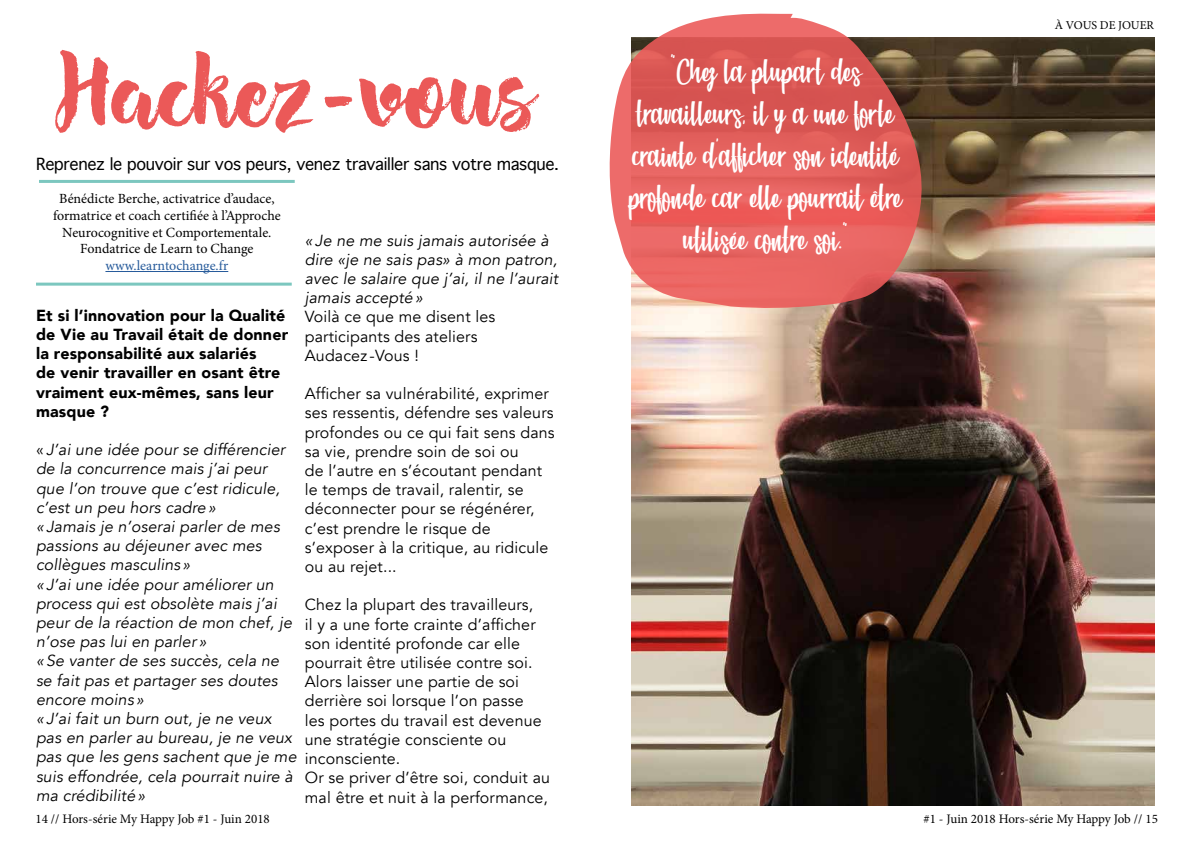
<style>
.page{position:relative;width:1191px;height:842px;background:#fff}
.page>*{position:absolute;margin:0;border:0;box-sizing:border-box;transform-origin:0 0}
.t1{font:98px "Hensa";color:#eb5958}
.t2{font:35px/42px "Beach Society Light";letter-spacing:-.02em;color:#fff;text-align:center}
.t3{font:16px/19.2px "Avenir";letter-spacing:.01em;color:#000}
.t4{font:italic 16px/19.2px "Avenir";letter-spacing:.01em;color:#000}
.t5{font:900 16px/19.2px "Avenir";letter-spacing:.01em;color:#000}
.t6{font:16px "Geneva";letter-spacing:-.02em;color:#000}
.t7{font:14px/16.8px "Minion Pro";color:#000;text-align:center}
.t8{font:14px "Minion Pro";letter-spacing:-.005em;color:#275b9b}
.t9{font:13px "Minion Pro";letter-spacing:-.005em;color:#000}
.t10{font:12px "Minion Pro";letter-spacing:-.005em;color:#000}
.s1{font-style:normal}
</style>
<div class="page">
<hr style="left:39px;top:180px;width:256px;height:3px;background:#7cc7bf">
<hr style="left:36px;top:283px;width:256px;height:3px;background:#7cc7bf">
<hr style="left:105px;top:271px;width:123px;height:1px;background:#275b9b">
<img style="left:631px;top:38px;width:524px;height:768px">
<svg style="left:609px;top:13px;width:313px;height:296px;background:#db6b67"></svg>
<h1 class="t1" style="left:59px;top:48px;width:478px">Hackez-vous</h1>
<p class="t6" style="left:36px;top:156px;width:524px">Reprenez le pouvoir sur vos peurs, venez travailler sans votre masque.</p>
<p class="t7" style="left:53px;top:190px;width:229px">Bénédicte Berche, activatrice d’audace, formatrice et coach certifiée à l’Approche Neurocognitive et Comportementale.<br>Fondatrice de Learn to Change</p>
<p class="t8" style="left:105px;top:256px;width:124px">www.learntochange.fr</p>
<p class="t4" style="left:305px;top:231px;width:255px">« Je ne me suis jamais autorisée à dire «je ne sais pas» à mon patron, avec le salaire que j’ai, il ne l’aurait jamais accepté »</p>
<p class="t3" style="left:305px;top:308px;width:192px">Voilà ce que me disent les participants des ateliers<br>Audacez -Vous !</p>
<p class="t3" style="left:305px;top:384px;width:251px">Afficher sa vulnérabilité, exprimer ses ressentis, défendre ses valeurs profondes ou ce qui fait sens dans sa vie, prendre soin de soi ou<br>de l’autre en s’écoutant pendant le temps de travail, ralentir, se déconnecter pour se régénérer, c’est prendre le risque de s’exposer à la critique, au ridicule ou au rejet...</p>
<p class="t3" style="left:305px;top:596px;width:247px">Chez la plupart des travailleurs,<br>il y a une forte crainte d’afficher son identité profonde car elle pourrait être utilisée contre soi.<br>Alors laisser une partie de soi derrière soi lorsque l’on passe<br>les portes du travail est devenue une stratégie consciente ou inconsciente.<br>Or se priver d’être soi, conduit au mal être et nuit à la performance,</p>
<p class="t5" style="left:36px;top:305px;width:254px">Et si l’innovation pour la Qualité de Vie au Travail était de donner la responsabilité aux salariés<br>de venir travailler en osant être vraiment eux-mêmes, sans leur masque ?</p>
<p class="t4" style="left:36px;top:440px;width:262px"><span class="s1">«</span> J’ai une idée pour se différencier de la concurrence mais j’ai peur que l’on trouve que c’est ridicule, c’est un peu hors cadre »<br>« Jamais je n’oserai parler de mes passions au déjeuner avec mes collègues masculins »<br>« J’ai une idée pour améliorer un process qui est obsolète mais j’ai peur de la réaction de mon chef, je n’ose pas lui en parler »<br>« Se vanter de ses succès, cela ne se fait pas et partager ses doutes encore moins »<br>« J’ai fait un burn out, je ne veux pas en parler au bureau, je ne veux pas que les gens sachent que je me suis effondrée, cela pourrait nuire à ma crédibilité »</p>
<h2 class="t2" style="left:629px;top:54px;width:275px">"Chez la plupart des travailleurs, il y a une forte crainte d'afficher son identité profonde car elle pourrait être utilisée contre soi."</h2>
<p class="t10" style="left:1054px;top:17px;width:101px">À VOUS DE JOUER</p>
<p class="t9" style="left:35px;top:810px;width:236px">14 // Hors-série My Happy Job #1 - Juin 2018</p>
<p class="t9" style="left:923px;top:810px;width:236px">#1 - Juin 2018 Hors-série My Happy Job // 15</p>
</div>
